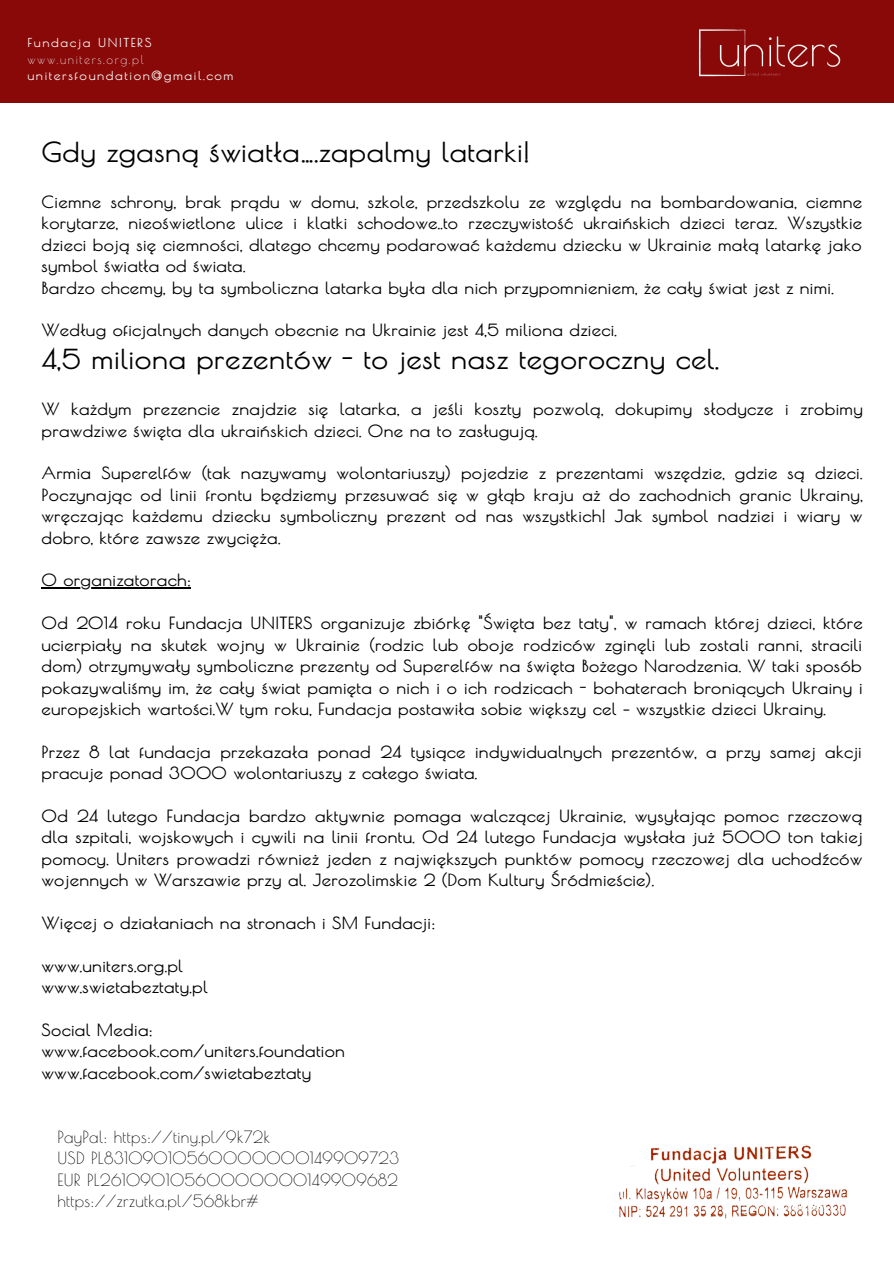
<style>
.page{position:relative;width:894px;height:1264px;background:#fff}
.page>*{position:absolute;margin:0;border:0;box-sizing:border-box;transform-origin:0 0}
.t1{font:700 27px "Poiret One";letter-spacing:.02em;color:#000}
.t2{font:700 16.5px/21.5px "Poiret One";letter-spacing:.02em;color:#000}
.t3{font:16.5px/21.5px "Poiret One";letter-spacing:.02em;color:#000}
.t4{font:700 12.15px "Poiret One";letter-spacing:.13em;color:#f5f6f3}
.t5{font:12.15px "Poiret One";letter-spacing:.13em;color:#f5f6f3}
</style>
<div class="page">
<hr style="left:41px;top:587px;width:150px;height:1px;background:#000">
<img style="left:619px;top:1145px;width:229px;height:74px">
<div style="left:0;top:0;width:893px;height:102px;background:#890909"></div>
<img style="left:698px;top:29px;width:143px;height:48px">
<p class="t4" style="left:27px;top:36px;width:126px">Fundacja UNITERS</p>
<p class="t5" style="left:27px;top:52px;width:118px">www.uniters.org.pl</p>
<p class="t4" style="left:27px;top:68px;width:207px">unitersfoundation@gmail.com</p>
<h1 class="t1" style="left:41px;top:136px;width:489px">Gdy zgasną światła….zapalmy latarki!</h1>
<p class="t2" style="left:41px;top:191px;width:822px">Ciemne schrony, brak prądu w domu, szkole, przedszkolu ze względu na bombardowania, ciemne korytarze, nieoświetlone ulice i klatki schodowe..to rzeczywistość ukraińskich dzieci teraz. Wszystkie dzieci boją się ciemności, dlatego chcemy podarować każdemu dziecku w Ukrainie małą latarkę jako symbol światła od świata.<br>Bardzo chcemy, by ta symboliczna latarka była dla nich przypomnieniem, że cały świat jest z nimi.</p>
<p class="t2" style="left:41px;top:319px;width:576px">Według oficjalnych danych obecnie na Ukrainie jest 4,5 miliona dzieci.</p>
<h1 class="t1" style="left:41px;top:343px;width:678px">4,5 miliona prezentów - to jest nasz tegoroczny cel.</h1>
<p class="t2" style="left:41px;top:398px;width:822px">W każdym prezencie znajdzie się latarka, a jeśli koszty pozwolą, dokupimy słodycze i zrobimy prawdziwe święta dla ukraińskich dzieci. One na to zasługują.</p>
<p class="t2" style="left:41px;top:462px;width:822px;text-align:justify">Armia Superelfów (tak nazywamy wolontariuszy) pojedzie z prezentami wszędzie, gdzie są dzieci.<br>Poczynając od linii frontu będziemy przesuwać się w głąb kraju aż do zachodnich granic Ukrainy, wręczając każdemu dziecku symboliczny prezent od nas wszystkich! Jak symbol nadziei i wiary w dobro, które zawsze zwycięża.</p>
<p class="t2" style="left:41px;top:569px;width:151px">O organizatorach:</p>
<p class="t2" style="left:41px;top:612px;width:822px;text-align:justify">Od 2014 roku Fundacja UNITERS organizuje zbiórkę "Święta bez taty", w ramach której dzieci, które ucierpiały na skutek wojny w Ukrainie (rodzic lub oboje rodziców zginęli lub zostali ranni, stracili dom) otrzymywały symboliczne prezenty od Superelfów na święta Bożego Narodzenia. W taki sposób pokazywaliśmy im, że cały świat pamięta o nich i o ich rodzicach - bohaterach broniących Ukrainy i europejskich wartości.W tym roku, Fundacja postawiła sobie większy cel – wszystkie dzieci Ukrainy.</p>
<p class="t2" style="left:41px;top:740px;width:821px">Przez 8 lat fundacja przekazała ponad 24 tysiące indywidualnych prezentów, a przy samej akcji pracuje ponad 3000 wolontariuszy z całego świata.</p>
<p class="t2" style="left:41px;top:805px;width:822px;text-align:justify">Od 24 lutego Fundacja bardzo aktywnie pomaga walczącej Ukrainie, wysyłając pomoc rzeczową dla szpitali, wojskowych i cywili na linii frontu. Od 24 lutego Fundacja wysłała już 5000 ton takiej pomocy. Uniters prowadzi również jeden z największych punktów pomocy rzeczowej dla uchodźców wojennych w Warszawie przy al. Jerozolimskie 2 (Dom Kultury Śródmieście).</p>
<p class="t2" style="left:41px;top:912px;width:395px">Więcej o działaniach na stronach i SM Fundacji:</p>
<p class="t2" style="left:41px;top:954px;width:168px">www.uniters.org.pl www.swietabeztaty.pl</p>
<p class="t2" style="left:41px;top:1019px;width:305px">Social Media: www.facebook.com/uniters.foundation www.facebook.com/swietabeztaty</p>
<p class="t3" style="left:57px;top:1125px;width:343px">PayPal: https://tiny.pl/9k72k<br>USD PL83109010560000000149909723<br>EUR PL26109010560000000149909682 https://zrzutka.pl/568kbr#</p>
</div>
